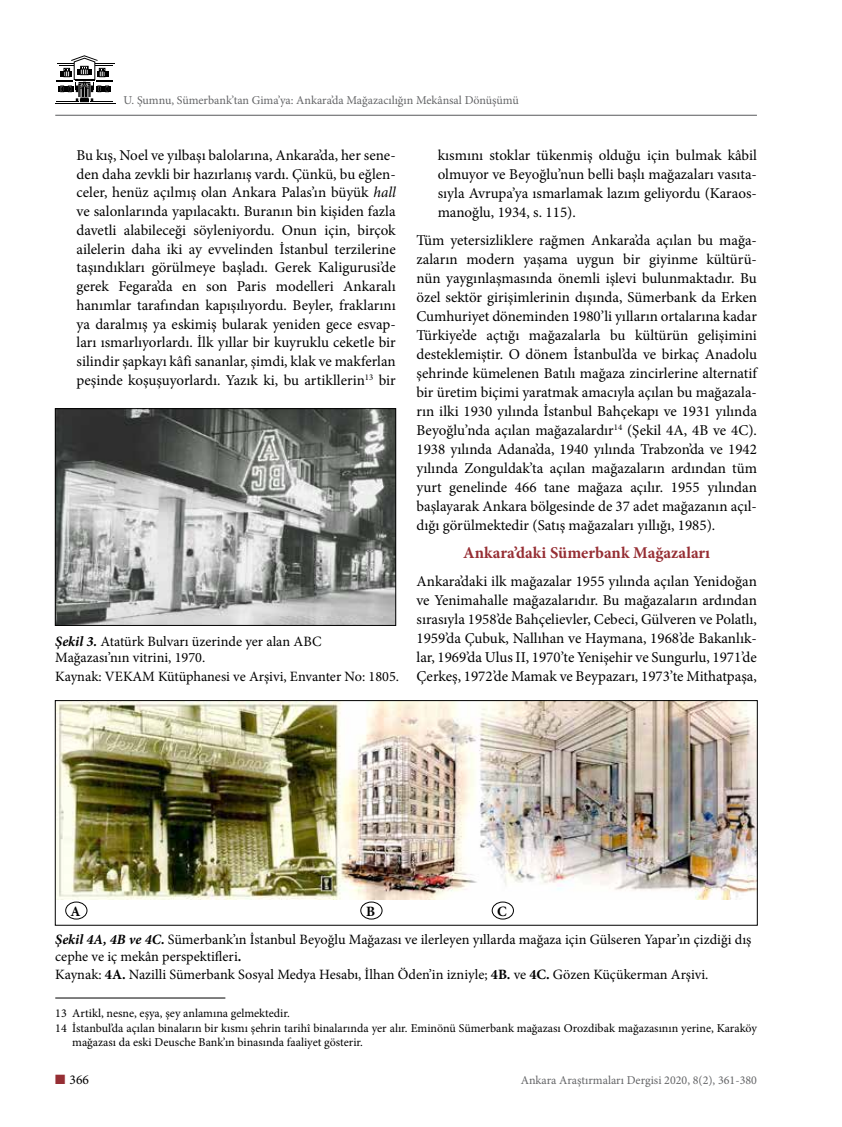
<style>
.page{position:relative;width:842px;height:1127px;background:#fff}
.page>*{position:absolute;margin:0;border:0;box-sizing:border-box;transform-origin:0 0}
.t1{font:700 16.5px "Minion Pro";color:#962e34}
.t2{font:15px/19px "Minion Pro";color:#000;text-align:justify}
.t3{font:14.25px/16.5px "Minion Pro";color:#000}
.t4{font:700 14.25px "Minion Pro";color:#000}
.t5{font:13.5px "Minion Pro";color:#000}
.t6{font:12px "Minion Pro";color:#000}
.t7{font:12px "Minion Pro";color:#636466}
.s1{font-style:italic}
.s2{font-weight:700;font-style:italic}
.s3{font-weight:700}
.s4{color:#962e34}
</style>
<div class="page">
<hr style="left:55px;top:115px;width:702px;height:1px;background:#58595b">
<hr style="left:55px;top:103px;width:60px;height:1px;background:#000">
<svg style="left:56px;top:55px;width:59px;height:48px"></svg>
<hr style="left:55px;top:997px;width:170px;height:1px;background:#000">
<img style="left:57px;top:410px;width:337px;height:214px">
<div style="left:55px;top:408px;width:341px;height:218px;border:1px solid #000"></div>
<img style="left:57px;top:702px;width:699px;height:197px">
<div style="left:55px;top:700px;width:703px;height:225px;border:1px solid #000"></div>
<div style="left:66px;top:902px;width:21px;height:17px;border:1px solid #000;border-radius:50%"></div>
<div style="left:361px;top:902px;width:21px;height:17px;border:1px solid #000;border-radius:50%"></div>
<div style="left:492px;top:902px;width:22px;height:17px;border:1px solid #000;border-radius:50%"></div>
<p class="t7" style="left:124px;top:92px;width:397px">U. Şumnu, Sümerbank’tan Gima’ya: Ankara’da Mağazacılığın Mekânsal Dönüşümü</p>
<p class="t2" style="left:77px;top:146px;width:321px">Bu kış, Noel ve yılbaşı balolarına, Ankara’da, her sene&shy;den daha zevkli bir hazırlanış vardı. Çünkü, bu eğlen&shy;celer, henüz açılmış olan Ankara Palas’ın büyük <span class="s1">hall </span>ve salonlarında yapılacaktı. Buranın bin kişiden fazla davetli alabileceği söyleniyordu. Onun için, birçok ailelerin daha iki ay evvelinden İstanbul terzilerine taşındıkları görülmeye başladı. Gerek Kaligurusi’de gerek Fegara’da en son Paris modelleri Ankaralı hanımlar tarafından kapışılıyordu. Beyler, fraklarını ya daralmış ya eskimiş bularak yeniden gece esvap&shy;ları ısmarlıyorlardı. İlk yıllar bir kuyruklu ceketle bir silindir şapkayı kâfi sananlar, şimdi, klak ve makferlan peşinde koşuşuyorlardı. Yazık ki, bu artikllerin<sup>13</sup> bir</p>
<p class="t3" style="left:55px;top:633px;width:268px"><span class="s2">Şekil 3.</span> Atatürk Bulvarı üzerinde yer alan ABC<br>Mağazası’nın vitrini, 1970.</p>
<p class="t3" style="left:55px;top:668px;width:345px">Kaynak: VEKAM Kütüphanesi ve Arşivi, Envanter No: 1805.</p>
<p class="t2" style="left:438px;top:145px;width:321px">kısmını stoklar tükenmiş olduğu için bulmak kâbil olmuyor ve Beyoğlu’nun belli başlı mağazaları vasıta&shy;sıyla Avrupa’ya ısmarlamak lazım geliyordu (Karaos&shy;manoğlu, 1934, s. 115).</p>
<p class="t2" style="left:416px;top:230px;width:342px">Tüm yetersizliklere rağmen Ankara’da açılan bu mağa&shy;zaların modern yaşama uygun bir giyinme kültürü&shy;nün yaygınlaşmasında önemli işlevi bulunmaktadır. Bu özel sektör girişimlerinin dışında, Sümerbank da Erken Cumhuriyet döneminden 1980’li yılların ortalarına kadar Türkiye’de açtığı mağazalarla bu kültürün gelişimini desteklemiştir. O dönem İstanbul’da ve birkaç Anadolu şehrinde kümelenen Batılı mağaza zincirlerine alternatif bir üretim biçimi yaratmak amacıyla açılan bu mağazala&shy;rın ilki 1930 yılında İstanbul Bahçekapı ve 1931 yılında Beyoğlu’nda açılan mağazalardır<sup>14</sup> (Şekil 4A, 4B ve 4C).<br>1938 yılında Adana’da, 1940 yılında Trabzon’da ve 1942 yılında Zonguldak’ta açılan mağazaların ardından tüm yurt genelinde 466 tane mağaza açılır. 1955 yılından başlayarak Ankara bölgesinde de 37 adet mağazanın açıl&shy;dığı görülmektedir (Satış mağazaları yıllığı, 1985).</p>
<p class="t1" style="left:463px;top:541px;width:248px">Ankara’daki Sümerbank Mağazaları</p>
<p class="t2" style="left:416px;top:571px;width:342px">Ankara’daki ilk mağazalar 1955 yılında açılan Yenidoğan ve Yenimahalle mağazalarıdır. Bu mağazaların ardından sırasıyla 1958’de Bahçelievler, Cebeci, Gülveren ve Polatlı, 1959’da Çubuk, Nallıhan ve Haymana, 1968’de Bakanlık&shy;lar, 1969’da Ulus II, 1970’te Yenişehir ve Sungurlu, 1971’de Çerkeş, 1972’de Mamak ve Beypazarı, 1973’te Mithatpaşa,</p>
<p class="t4" style="left:71px;top:901px;width:12px">A</p>
<p class="t4" style="left:366px;top:901px;width:11px">B</p>
<p class="t4" style="left:497px;top:901px;width:11px">C</p>
<p class="t3" style="left:55px;top:931px;width:698px"><span class="s2">Şekil 4A, 4B ve 4C.</span> Sümerbank’ın İstanbul Beyoğlu Mağazası ve ilerleyen yıllarda mağaza için Gülseren Yapar’ın çizdiği dış cephe ve iç mekân perspektifleri<span class="s3">.</span></p>
<p class="t3" style="left:55px;top:966px;width:655px">Kaynak: <span class="s3">4A.</span> Nazilli Sümerbank Sosyal Medya Hesabı, İlhan Öden’in izniyle; <span class="s3">4B.</span> ve <span class="s3">4C.</span> Gözen Küçükerman Arşivi.</p>
<p class="t6" style="left:55px;top:1005px;width:236px">13 Artikl, nesne, eşya, şey anlamına gelmektedir.</p>
<p class="t6" style="left:55px;top:1020px;width:703px">14 İstanbul’da açılan binaların bir kısmı şehrin tarihî binalarında yer alır. Eminönü Sümerbank mağazası Orozdibak mağazasının yerine, Karaköy</p>
<p class="t6" style="left:72px;top:1034px;width:292px">mağazası da eski Deusche Bank’ın binasında faaliyet gösterir.</p>
<p class="t5" style="left:55px;top:1071px;width:35px"><span class="s4">■</span> 366</p>
<p class="t7" style="left:521px;top:1072px;width:238px">Ankara Araştırmaları Dergisi 2020, 8(2), 361-380</p>
</div>
